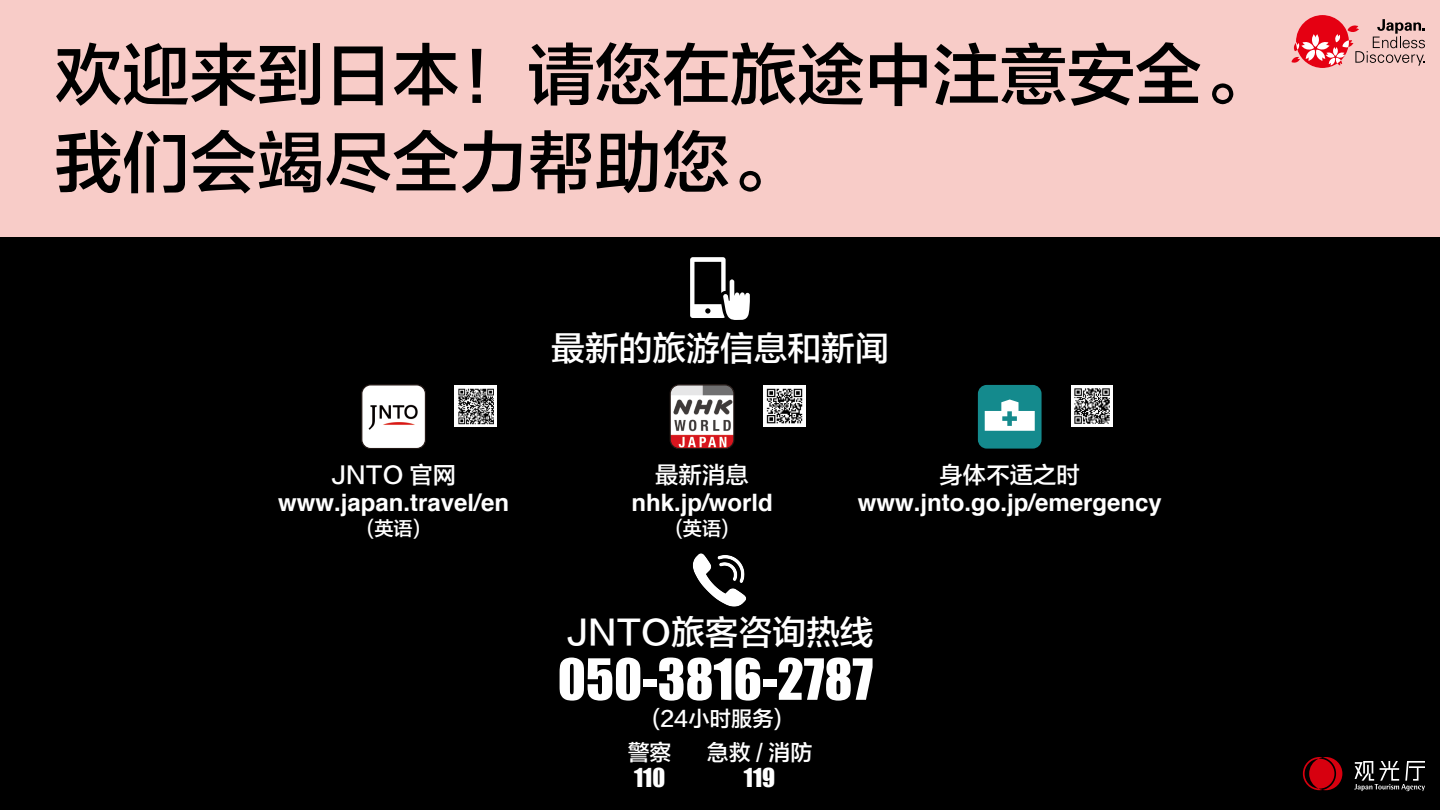
<style>
.page{position:relative;width:1440px;height:810px;background:#fff}
.page>*{position:absolute;margin:0;border:0;box-sizing:border-box;transform-origin:0 0}
.t1{font:67.5px/87.4px "FZLTZHK GBK1 0";color:#000}
.t2{font:52.5px "Impact";color:#fff}
.t3{font:33.75px "FZLTZHK GBK1 0";color:#fff}
.t4{font:700 24px "Helvetica";color:#fff}
.t5{font:24px "Impact";color:#fff}
.t6{font:23.4px "FZLTZHK GBK1 0";color:#fff}
.t7{font:21.9px "FZLTZHK GBK1 0";color:#fff}
.t8{font:21.23px "FZLTZHK GBK1 0";color:#fff}
.t9{font:19.12px "FZLTZHK GBK1 0";color:#fff}
</style>
<div class="page">
<div style="left:0;top:51px;width:1440px;height:759px;background:#000"></div>
<div style="left:0;top:0;width:1440px;height:236px;background:#f8ccc8"></div>
<svg style="left:1292px;top:15px;width:133px;height:53px"></svg>
<img style="left:692px;top:553px;width:54px;height:54px">
<svg style="left:690px;top:257px;width:60px;height:63px"></svg>
<div style="left:362px;top:385px;width:63px;height:64px;background:#fff;border-radius:9px"></div>
<div style="left:361px;top:384px;width:65px;height:65px;border:1px solid #231815;border-radius:9px"></div>
<img style="left:368px;top:404px;width:50px;height:26px">
<div style="left:978px;top:385px;width:64px;height:64px;background:#148a8d;border-radius:9px"></div>
<svg style="left:985px;top:399px;width:50px;height:32px"></svg>
<img style="left:670px;top:386px;width:64px;height:63px">
<div style="left:670px;top:384px;width:64px;height:65px;border:1px solid #231815;border-radius:9px"></div>
<div style="left:1071px;top:385px;width:42px;height:42px;background:#fff"></div>
<img style="left:1074px;top:388px;width:36px;height:36px">
<div style="left:454px;top:385px;width:43px;height:42px;background:#fff"></div>
<img style="left:458px;top:388px;width:36px;height:36px">
<div style="left:764px;top:385px;width:42px;height:42px;background:#fff"></div>
<img style="left:767px;top:388px;width:36px;height:36px">
<svg style="left:1303px;top:757px;width:39px;height:33px"></svg>
<svg style="left:1354px;top:761px;width:71px;height:30px"></svg>
<h1 class="t1" style="left:55px;top:34px;width:1216px">欢迎来到日本！请您在旅途中注意安全。我们会竭尽全力帮助您。</h1>
<p class="t6" style="left:331px;top:462px;width:127px">JNTO 官网</p>
<p class="t4" style="left:278px;top:483px;width:232px">www.japan.travel/en</p>
<p class="t9" style="left:367px;top:518px;width:55px">(英语(</p>
<h3 class="t3" style="left:551px;top:330px;width:339px">最新的旅游信息和新闻</h3>
<p class="t6" style="left:655px;top:462px;width:95px">最新消息</p>
<p class="t4" style="left:631px;top:484px;width:143px">nhk j p. /world</p>
<p class="t9" style="left:675px;top:518px;width:55px">(英语(</p>
<p class="t6" style="left:940px;top:462px;width:142px">身体不适之时</p>
<p class="t4" style="left:858px;top:484px;width:306px">www.jnto.go j p. /emergency</p>
<h3 class="t3" style="left:566px;top:614px;width:309px">JNTO旅客咨询热线</h3>
<h2 class="t2" style="left:558px;top:639px;width:317px">050-3816-2787</h2>
<p class="t8" style="left:652px;top:707px;width:131px">(24小时服务(</p>
<p class="t7" style="left:628px;top:740px;width:45px">警察</p>
<p class="t5" style="left:634px;top:759px;width:33px">110</p>
<p class="t7" style="left:707px;top:741px;width:107px">急救 / 消防</p>
<p class="t5" style="left:744px;top:759px;width:33px">119</p>
</div>
